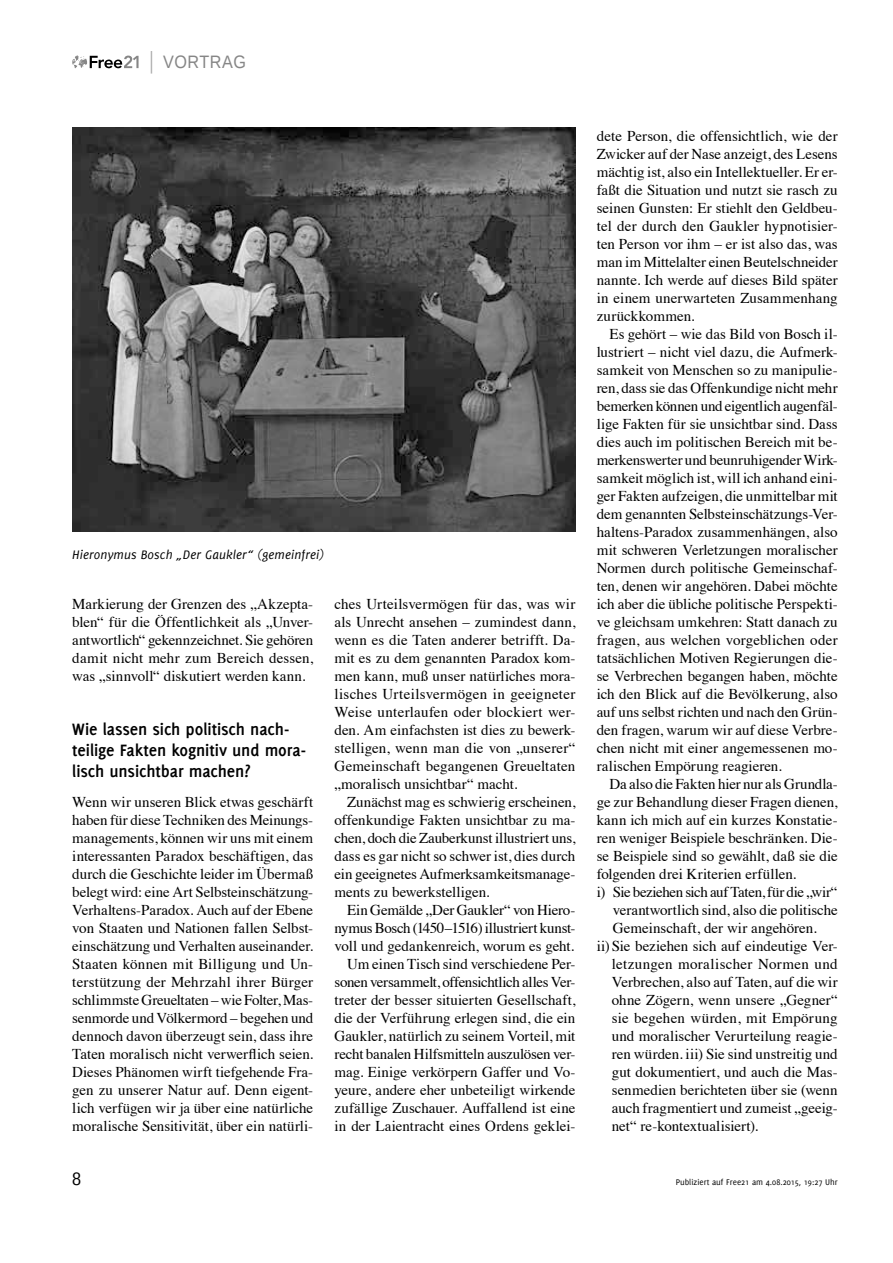
<style>
.page{position:relative;width:893px;height:1263px;background:#fff}
.page>*{position:absolute;margin:0;border:0;box-sizing:border-box;transform-origin:0 0}
.t1{font:700 18px/21px "Delicious";letter-spacing:-.005em;color:#000}
.t2{font:18px "Liberation Sans";letter-spacing:.03em;color:#868686;scale:.9 1}
.t3{font:18px "Liberation Sans";color:#000;scale:.9 1}
.t4{font:15px/18px "Times";color:#000;text-align:justify}
.t5{font:15px "Times";letter-spacing:-.03em;color:#000}
.t6{font:15px "Times";letter-spacing:.02em;color:#000}
.t7{font:italic 13.5px "Delicious";letter-spacing:.01em;color:#000}
.t8{font:9px "Delicious";color:#000}
</style>
<div class="page">
<svg style="left:72px;top:55px;width:67px;height:13px"></svg>
<svg style="left:151px;top:51px;width:1px;height:23px"></svg>
<img style="left:72px;top:128px;width:504px;height:403px">
<p class="t2" style="left:163px;top:52px;width:93px">VORTRAG</p>
<p class="t7" style="left:72px;top:547px;width:253px">Hieronymus Bosch „Der Gaukler“ (gemeinfrei)</p>
<p class="t4" style="left:72px;top:594px;width:242px">Markierung der Grenzen des „Akzepta&shy;blen“ für die Öffentlichkeit als „Unver&shy;antwortlich“ gekennzeichnet. Sie gehören damit nicht mehr zum Bereich dessen, was „sinnvoll“ diskutiert werden kann.</p>
<p class="t1" style="left:72px;top:719px;width:236px">Wie lassen sich politisch nach&shy;teilige Fakten kognitiv und mora&shy;lisch unsichtbar machen?</p>
<p class="t4" style="left:72px;top:792px;width:242px">Wenn wir unseren Blick etwas geschärft haben für diese Techniken des Meinungs&shy;managements, können wir uns mit einem interessanten Paradox beschäftigen, das durch die Geschichte leider im Übermaß belegt wird: eine Art Selbsteinschätzung-Verhaltens-Paradox. Auch auf der Ebene von Staaten und Nationen fallen Selbst&shy;einschätzung und Verhalten auseinander.<br>Staaten können mit Billigung und Un&shy;terstützung der Mehrzahl ihrer Bürger schlimmste Greueltaten – wie Folter, Mas&shy;senmorde und Völkermord – begehen und dennoch davon überzeugt sein, dass ihre Taten moralisch nicht verwerflich seien.<br>Dieses Phänomen wirft tiefgehende Fra&shy;gen zu unserer Natur auf. Denn eigent&shy;lich verfügen wir ja über eine natürliche moralische Sensitivität, über ein natürli-</p>
<p class="t4" style="left:334px;top:594px;width:242px">ches Urteilsvermögen für das, was wir als Unrecht ansehen – zumindest dann, wenn es die Taten anderer betrifft. Da&shy;mit es zu dem genannten Paradox kom&shy;men kann, muß unser natürliches mora&shy;lisches Urteilsvermögen in geeigneter Weise unterlaufen oder blockiert wer&shy;den. Am einfachsten ist dies zu bewerk&shy;stelligen, wenn man die von „unserer“ Gemeinschaft begangenen Greueltaten „moralisch unsichtbar“ macht.</p>
<p class="t4" style="left:334px;top:792px;width:242px;text-indent:13px">Zunächst mag es schwierig erscheinen, offenkundige Fakten unsichtbar zu ma&shy;chen, doch die Zauberkunst illustriert uns, dass es gar nicht so schwer ist, dies durch ein geeignetes Aufmerksamkeitsmanage&shy;ments zu bewerkstelligen.</p>
<p class="t4" style="left:334px;top:900px;width:242px;text-align:right">Ein Gemälde „Der Gaukler“ von Hiero&shy;nymus Bosch (1450–1516) illustriert kunst&shy;voll und gedankenreich, worum es geht.<br>Um einen Tisch sind verschiedene Per&shy;sonen versammelt, offensichtlich alles Ver&shy;treter der besser situierten Gesellschaft, die der Verführung erlegen sind, die ein Gaukler, natürlich zu seinem Vorteil, mit recht banalen Hilfsmitteln auszulösen ver&shy;mag. Einige verkörpern Gaffer und Vo&shy;yeure, andere eher unbeteiligt wirkende zufällige Zuschauer. Auffallend ist eine in der Laientracht eines Ordens geklei-</p>
<p class="t4" style="left:597px;top:126px;width:242px">dete Person, die offensichtlich, wie der Zwicker auf der Nase anzeigt, des Lesens mächtig ist, also ein Intellektueller. Er er&shy;faßt die Situation und nutzt sie rasch zu seinen Gunsten: Er stiehlt den Geldbeu&shy;tel der durch den Gaukler hypnotisier&shy;ten Person vor ihm – er ist also das, was man im Mittelalter einen Beutelschneider nannte. Ich werde auf dieses Bild später in einem unerwarteten Zusammenhang zurückkommen.</p>
<p class="t4" style="left:597px;top:324px;width:242px;text-indent:13px">Es gehört – wie das Bild von Bosch il&shy;lustriert – nicht viel dazu, die Aufmerk&shy;samkeit von Menschen so zu manipulie&shy;ren, dass sie das Offenkundige nicht mehr bemerken können und eigentlich augenfäl&shy;lige Fakten für sie unsichtbar sind. Dass dies auch im politischen Bereich mit be&shy;merkenswerter und beunruhigender Wirk&shy;samkeit möglich ist, will ich anhand eini&shy;ger Fakten aufzeigen, die unmittelbar mit dem genannten Selbsteinschätzungs-Ver&shy;haltens-Paradox zusammenhängen, also mit schweren Verletzungen moralischer Normen durch politische Gemeinschaf&shy;ten, denen wir angehören. Dabei möchte ich aber die übliche politische Perspekti&shy;ve gleichsam umkehren: Statt danach zu fragen, aus welchen vorgeblichen oder tatsächlichen Motiven Regierungen die&shy;se Verbrechen begangen haben, möchte ich den Blick auf die Bevölkerung, also auf uns selbst richten und nach den Grün&shy;den fragen, warum wir auf diese Verbre&shy;chen nicht mit einer angemessenen mo&shy;ralischen Empörung reagieren.</p>
<p class="t4" style="left:609px;top:774px;width:230px">Da also die Fakten hier nur als Grundla-</p>
<p class="t4" style="left:597px;top:792px;width:242px">ge zur Behandlung dieser Fragen dienen,</p>
<p class="t4" style="left:597px;top:810px;width:242px">kann ich mich auf ein kurzes Konstatie-</p>
<p class="t4" style="left:597px;top:828px;width:242px">ren weniger Beispiele beschränken. Die-</p>
<p class="t4" style="left:597px;top:846px;width:242px">se Beispiele sind so gewählt, daß sie die</p>
<p class="t4" style="left:597px;top:864px;width:201px">folgenden drei Kriterien erfüllen.</p>
<p class="t5" style="left:597px;top:878px;width:242px">i) Sie beziehen sich auf Taten, für die „wir“</p>
<p class="t4" style="left:613px;top:900px;width:226px">verantwortlich sind, also die politische</p>
<p class="t4" style="left:613px;top:918px;width:205px">Gemeinschaft, der wir angehören.</p>
<p class="t4" style="left:597px;top:936px;width:242px">ii) Sie beziehen sich auf eindeutige Ver-</p>
<p class="t6" style="left:612px;top:950px;width:227px">letzungen moralischer Normen und</p>
<p class="t4" style="left:612px;top:972px;width:227px">Verbrechen, also auf Taten, auf die wir</p>
<p class="t4" style="left:612px;top:990px;width:227px">ohne Zögern, wenn unsere „Gegner“</p>
<p class="t4" style="left:612px;top:1008px;width:227px">sie begehen würden, mit Empörung</p>
<p class="t4" style="left:612px;top:1026px;width:227px">und moralischer Verurteilung reagie-</p>
<p class="t4" style="left:612px;top:1044px;width:227px">ren würden. iii) Sie sind unstreitig und</p>
<p class="t4" style="left:612px;top:1062px;width:227px">gut dokumentiert, und auch die Mas-</p>
<p class="t4" style="left:612px;top:1080px;width:227px">senmedien berichteten über sie (wenn</p>
<p class="t4" style="left:612px;top:1098px;width:227px">auch fragmentiert und zumeist „geeig-</p>
<p class="t4" style="left:612px;top:1116px;width:148px">net“ re-kontextualisiert).</p>
<p class="t3" style="left:72px;top:1169px;width:12px">8</p>
<p class="t8" style="left:676px;top:1177px;width:163px">Publiziert auf Free21 am 4.08.2015, 19:27 Uhr</p>
</div>
